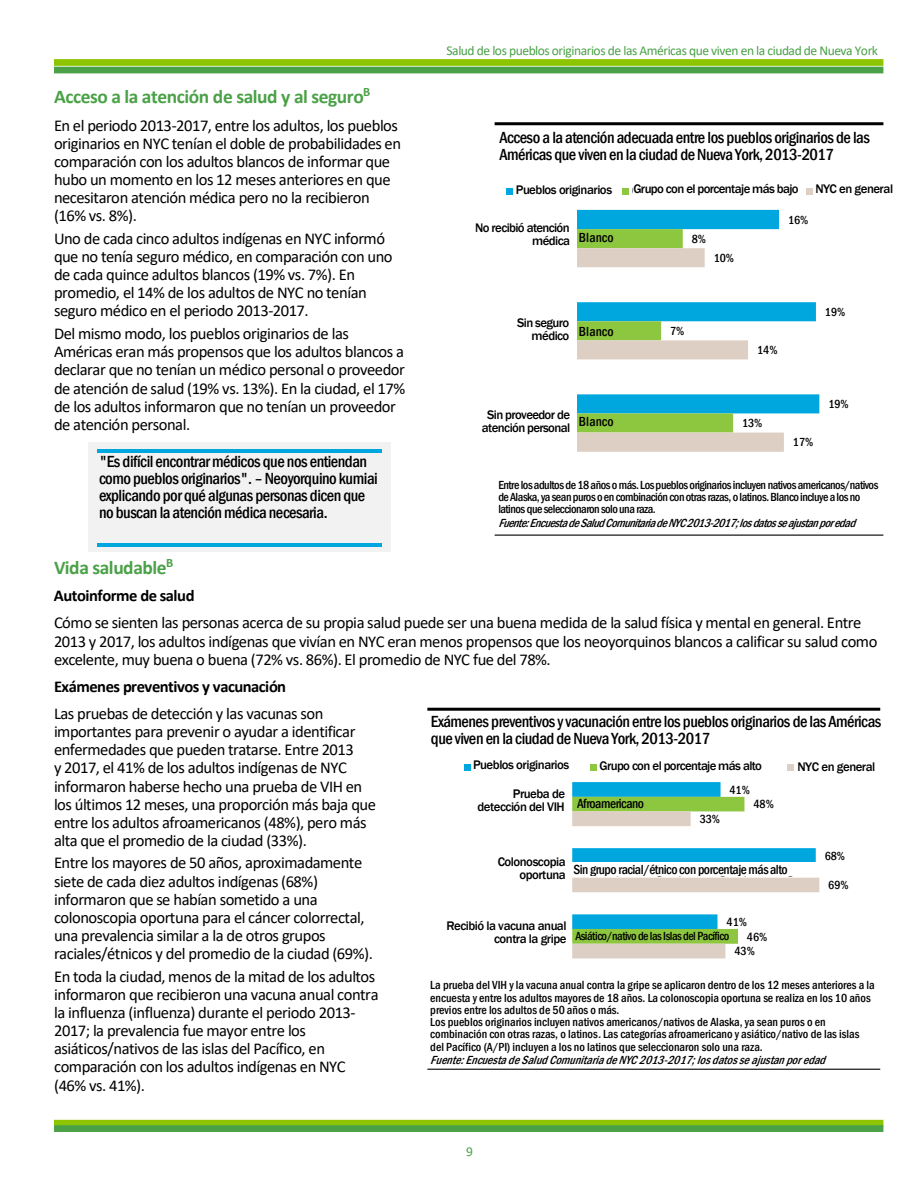
<style>
.page{position:relative;width:918px;height:1188px;background:#fff}
.page>*{position:absolute;margin:0;border:0;box-sizing:border-box;transform-origin:0 0}
.t1{font:700 19.5px "Calibri";letter-spacing:-.02em;color:#4aa147}
.t2{font:16.5px/18.1px "Calibri";letter-spacing:-.03em;color:#000}
.t3{font:500 condensed 16.5px/16.8px "Franklin Gothic";letter-spacing:-.03em;color:#000}
.t4{font:700 16.5px "Calibri";letter-spacing:-.03em;color:#000}
.t5{font:500 condensed 13.5px/15.3px "Franklin Gothic";color:#000}
.t6{font:13.5px "Calibri";letter-spacing:-.03em;color:#4aa147}
.t7{font:500 condensed 13.5px "Franklin Gothic";letter-spacing:-.035em;color:#000}
.t8{font:500 12.75px/12.9px "Franklin Gothic";letter-spacing:-.045em;color:#000;text-align:right}
.t9{font:500 condensed 12.15px "Franklin Gothic";color:#000}
.t10{font:500 condensed 12px/12.3px "Franklin Gothic";letter-spacing:-.005em;color:#000}
.t11{font:500 condensed 12px/12.3px "Franklin Gothic";letter-spacing:-.04em;color:#000}
.t12{font:italic 500 condensed 12px "Franklin Gothic";color:#000}
.t13{font:500 condensed 12px "Franklin Gothic";letter-spacing:-.045em;color:#000}
.s1{font-style:italic}
</style>
<div class="page">
<div style="left:54px;top:67px;width:829px;height:6px;background:#4aa147"></div>
<div style="left:54px;top:59px;width:829px;height:7px;background:#8dc600"></div>
<div style="left:54px;top:1120px;width:829px;height:7px;background:#8dc600"></div>
<div style="left:54px;top:1125px;width:829px;height:7px;background:#4aa147"></div>
<svg style="left:577px;top:210px;width:242px;height:203px"></svg>
<svg style="left:577px;top:229px;width:207px;height:223px"></svg>
<div style="left:506px;top:188px;width:7px;height:6px;background:#00a6de"></div>
<div style="left:622px;top:188px;width:7px;height:6px;background:#8dc63f"></div>
<div style="left:806px;top:188px;width:7px;height:6px;background:#decfc4"></div>
<hr style="left:495px;top:122px;width:388px;height:3px;background:#000">
<hr style="left:495px;top:535px;width:388px;height:1px;background:#000">
<div style="left:88px;top:443px;width:302px;height:109px;background:#f2f2f2"></div>
<hr style="left:97px;top:449px;width:284px;height:3px;background:#00a6de">
<hr style="left:97px;top:543px;width:284px;height:3px;background:#00a6de">
<svg style="left:572px;top:782px;width:247px;height:176px"></svg>
<div style="left:464px;top:764px;width:7px;height:7px;background:#00a6de"></div>
<div style="left:590px;top:764px;width:7px;height:7px;background:#8dc63f"></div>
<div style="left:788px;top:764px;width:6px;height:7px;background:#decfc4"></div>
<hr style="left:427px;top:1069px;width:453px;height:1px;background:#000">
<hr style="left:427px;top:708px;width:453px;height:3px;background:#000">
<div style="left:573px;top:862px;width:279px;height:14px;background:#fff"></div>
<p class="t1" style="left:54px;top:83px;width:318px">Acceso a la atención de salud y al seguro<sup>B</sup></p>
<p class="t2" style="left:54px;top:116px;width:349px">En el periodo 2013-2017, entre los adultos, los pueblos originarios en NYC tenían el doble de probabilidades en comparación con los adultos blancos de informar que hubo un momento en los 12 meses anteriores en que necesitaron atención médica pero no la recibieron (16% vs. 8%).</p>
<p class="t2" style="left:54px;top:229px;width:340px">Uno de cada cinco adultos indígenas en NYC informó que no tenía seguro médico, en comparación con uno de cada quince adultos blancos (19% vs. 7%). En promedio, el 14% de los adultos de NYC no tenían seguro médico en el periodo 2013-2017.</p>
<p class="t2" style="left:54px;top:324px;width:353px">Del mismo modo, los pueblos originarios de las Américas eran más propensos que los adultos blancos a declarar que no tenían un médico personal o proveedor de atención de salud (19% vs. 13%). En la ciudad, el 17% de los adultos informaron que no tenían un proveedor de atención personal.</p>
<p class="t3" style="left:99px;top:453px;width:280px">"Es difícil encontrar médicos que nos entiendan como pueblos originarios". –Neoyorquino kumiai explicando por qué algunas personas dicen que no buscan la atención médica necesaria.</p>
<p class="t6" style="left:446px;top:41px;width:433px">Salud de los pueblos originarios de las Américas que viven en la ciudad de Nueva York</p>
<p class="t3" style="left:500px;top:129px;width:372px">Acceso a la atención adecuada entre los pueblos originarios de las<br>Américas que viven en la ciudad de Nueva York, 2013-2017</p>
<p class="t8" style="left:633px;top:183px;width:167px">Grupo con el porcentaje más bajo</p>
<p class="t8" style="left:516px;top:184px;width:98px">Pueblos originarios</p>
<p class="t8" style="left:815px;top:182px;width:79px">NYC en general</p>
<p class="t5" style="left:516px;top:183px;width:98px">Indigenous Peoples</p>
<p class="t5" style="left:632px;top:183px;width:165px">Group with the lowest percentage</p>
<p class="t5" style="left:816px;top:183px;width:57px">NYC overall</p>
<p class="t5" style="left:579px;top:230px;width:36px">Blanco</p>
<p class="t10" style="left:788px;top:213px;width:22px">16%</p>
<p class="t8" style="left:475px;top:221px;width:96px">No recibió atención médica</p>
<p class="t5" style="left:506px;top:223px;width:65px;text-align:right">Did not get medical care</p>
<p class="t9" style="left:692px;top:231px;width:16px">8%</p>
<p class="t8" style="left:517px;top:316px;width:54px;line-height:13.4px">Sin seguro médico</p>
<p class="t5" style="left:521px;top:315px;width:50px">No health insurance</p>
<p class="t5" style="left:579px;top:324px;width:36px">Blanco</p>
<p class="t8" style="left:482px;top:408px;width:90px;line-height:13.4px;text-align:center">Sin proveedor de atención personal</p>
<p class="t5" style="left:505px;top:408px;width:66px">No personal care provider</p>
<p class="t5" style="left:579px;top:414px;width:36px">Blanco</p>
<p class="t10" style="left:670px;top:325px;width:16px">7%</p>
<p class="t10" style="left:714px;top:252px;width:22px">10%</p>
<p class="t10" style="left:757px;top:344px;width:22px">14%</p>
<p class="t10" style="left:825px;top:306px;width:22px">19%</p>
<p class="t10" style="left:742px;top:417px;width:22px">13%</p>
<p class="t10" style="left:793px;top:436px;width:22px">17%</p>
<p class="t10" style="left:828px;top:398px;width:22px">19%</p>
<p class="t11" style="left:498px;top:479px;width:382px">Entre los adultos de 18 años o más. Los pueblos originarios incluyen nativos americanos/nativos de Alaska, ya sean puros o en combinación con otras razas, o latinos<span class="s1">.</span>Blanco incluye a los no latinos que seleccionaron solo una raza.</p>
<p class="t12" style="left:498px;top:515px;width:364px">Fuente:EncuestadeSaludComunitariadeNYC2013-2017;losdatosseajustanporedad</p>
<p class="t1" style="left:54px;top:553px;width:121px">Vida saludable<sup>B</sup></p>
<p class="t4" style="left:54px;top:584px;width:142px">Autoinforme de salud</p>
<p class="t2" style="left:54px;top:614px;width:825px">Cómo se sienten las personas acerca de su propia salud puede ser una buena medida de la salud física y mental en general. Entre<br>2013 y 2017, los adultos indígenas que vivían en NYC eran menos propensos que los neoyorquinos blancos a calificar su salud como excelente, muy buena o buena (72% vs. 86%). El promedio de NYC fue del 78%.</p>
<p class="t4" style="left:54px;top:675px;width:234px">Exámenes preventivos y vacunación</p>
<p class="t2" style="left:54px;top:704px;width:323px">Las pruebas de detección y las vacunas son importantes para prevenir o ayudar a identificar enfermedades que pueden tratarse. Entre 2013<br>y 2017, el 41% de los adultos indígenas de NYC informaron haberse hecho una prueba de VIH en los últimos 12 meses, una proporción más baja que entre los adultos afroamericanos (48%), pero más alta que el promedio de la ciudad (33%).</p>
<p class="t2" style="left:54px;top:853px;width:320px">Entre los mayores de 50 años, aproximadamente siete de cada diez adultos indígenas (68%) informaron que se habían sometido a una colonoscopia oportuna para el cáncer colorrectal, una prevalencia similar a la de otros grupos raciales/étnicos y del promedio de la ciudad (69%).</p>
<p class="t2" style="left:54px;top:967px;width:326px">En toda la ciudad, menos de la mitad de los adultos informaron que recibieron una vacuna anual contra la influenza (influenza) durante el periodo 2013- 2017; la prevalencia fue mayor entre los asiáticos/nativos de las islas del Pacífico, en comparación con los adultos indígenas en NYC (46% vs. 41%).</p>
<p class="t3" style="left:431px;top:712px;width:452px">Exámenes preventivos y vacunación entre los pueblos originarios de las Américas que viven en la ciudad de Nueva York, 2013-2017</p>
<p class="t8" style="left:473px;top:759px;width:98px">Pueblos originarios</p>
<p class="t8" style="left:600px;top:759px;width:164px">Grupo con el porcentaje más alto</p>
<p class="t8" style="left:798px;top:760px;width:79px">NYC en general</p>
<p class="t8" style="left:478px;top:788px;width:89px">Prueba de detección del VIH</p>
<p class="t5" style="left:474px;top:760px;width:98px">Indigenous peoples</p>
<p class="t5" style="left:600px;top:760px;width:170px">Group with the highest percentage</p>
<p class="t5" style="left:797px;top:760px;width:57px">NYC overall</p>
<p class="t10" style="left:729px;top:783px;width:22px">41%</p>
<p class="t7" style="left:577px;top:795px;width:68px">Afroamericano</p>
<p class="t5" style="left:497px;top:796px;width:69px">Tested for HIV</p>
<p class="t10" style="left:753px;top:798px;width:22px">48%</p>
<p class="t10" style="left:700px;top:813px;width:22px">33%</p>
<p class="t10" style="left:825px;top:850px;width:22px">68%</p>
<p class="t8" style="left:498px;top:855px;width:69px">Colonoscopia oportuna</p>
<p class="t7" style="left:573px;top:860px;width:216px">Sin grupo racial/étnico con porcentaje más alto</p>
<p class="t5" style="left:573px;top:861px;width:228px">No racial/ethnic group with higher percen age</p>
<p class="t5" style="left:469px;top:862px;width:97px">Timely colonoscopy</p>
<p class="t10" style="left:828px;top:879px;width:22px">69%</p>
<p class="t10" style="left:727px;top:916px;width:22px">41%</p>
<p class="t8" style="left:446px;top:919px;width:122px">Recibió la vacuna anual contra la gripe</p>
<p class="t13" style="left:575px;top:928px;width:156px">Asiático/nativo de las Islas del Pacífico</p>
<p class="t5" style="left:442px;top:929px;width:122px">Received annual flu shot</p>
<p class="t10" style="left:747px;top:930px;width:22px">46%</p>
<p class="t10" style="left:734px;top:945px;width:22px">43%</p>
<p class="t10" style="left:430px;top:979px;width:446px">La prueba del VIH y la vacuna anual contra la gripe se aplicaron dentro de los 12 meses anteriores a la encuesta y entre los adultos mayores de 18 años. La colonoscopia oportuna se realiza en los 10 años previos entre los adultos de 50 años o más.<br>Los pueblos originarios incluyen nativos americanos/nativos de Alaska, ya sean puros o en combinación con otras razas, o latinos<span class="s1">.</span>Las categorías afroamericano y asiático/nativo de las islas del Pacífico (A/PI) incluyen a los no latinos que seleccionaron solo una raza.</p>
<p class="t12" style="left:430px;top:1052px;width:402px">Fuente:EncuestadeSaludComunitariadeNYC2013-2017;losdatosseajustanporedad</p>
<p class="t6" style="left:466px;top:1142px;width:8px">9</p>
</div>
